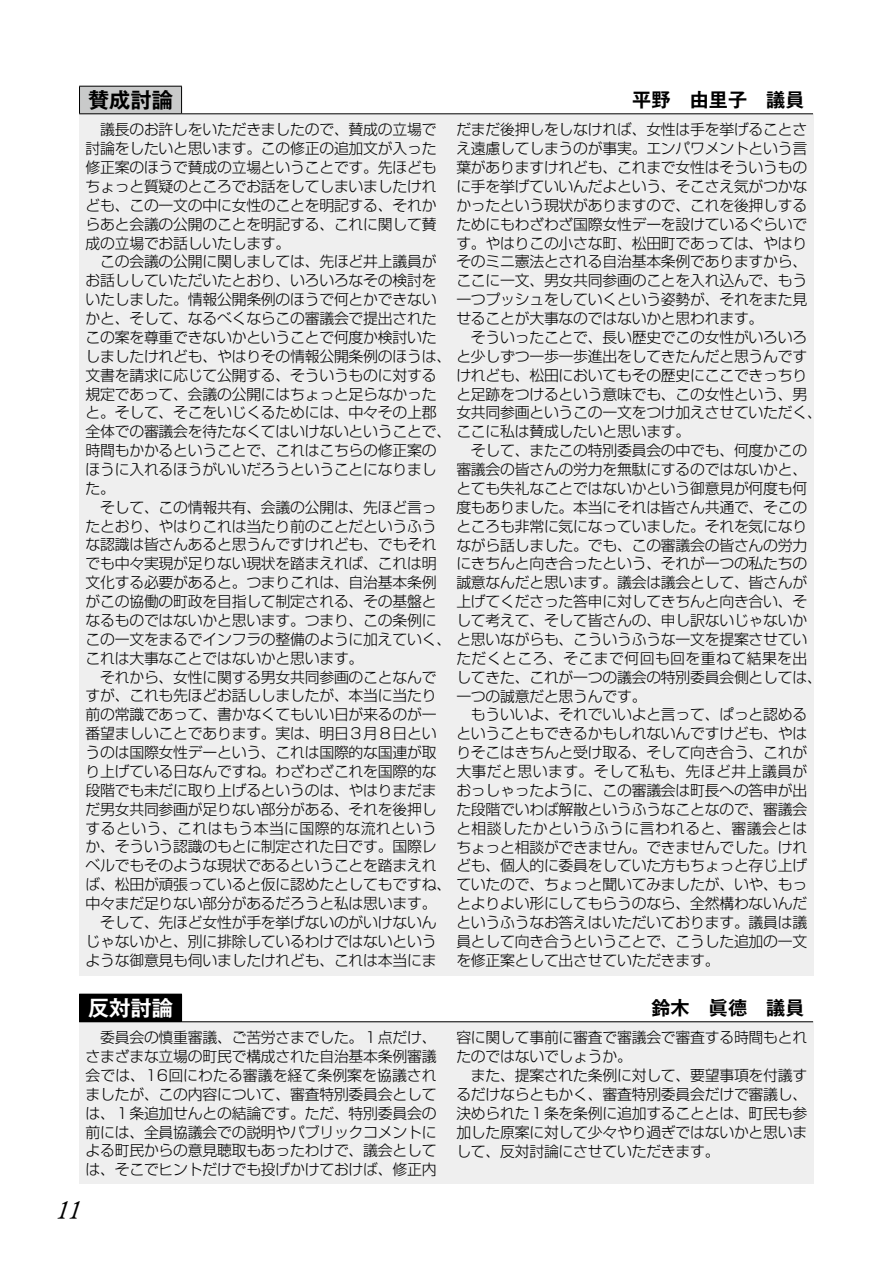
<style>
.page{position:relative;width:893px;height:1263px;background:#fff}
.page>*{position:absolute;margin:0;border:0;box-sizing:border-box;transform-origin:0 0}
.t1{font:italic 27.6px "DF Lei Ga So Std W5";color:#000;scale:.8 1}
.t2{font:700 21.3px "Gothic MB101 Pro De";color:#fff}
.t3{font:700 21.3px "Gothic MB101 Pro De";color:#000}
.t4{font:700 19.2px "Gothic MB101 Pro De";color:#000}
.t5{font:300 14.85px/18.9px "Shin Go Pro";letter-spacing:-.02em;color:#000}
</style>
<div class="page">
<div style="left:79px;top:1022px;width:735px;height:162px;background:#efefef"></div>
<div style="left:79px;top:114px;width:735px;height:862px;background:#efefef"></div>
<div style="left:80px;top:994px;width:102px;height:28px;background:#000"></div>
<hr style="left:182px;top:1021px;width:631px;height:1px;background:#000">
<svg style="left:79px;top:994px;width:1px;height:27px"></svg>
<hr style="left:79px;top:1021px;width:103px;height:1px;background:#000">
<div style="left:80px;top:86px;width:102px;height:28px;background:#c9caca"></div>
<hr style="left:182px;top:113px;width:631px;height:1px;background:#000">
<hr style="left:79px;top:86px;width:103px;height:1px;background:#000">
<svg style="left:79px;top:86px;width:1px;height:27px"></svg>
<svg style="left:181px;top:86px;width:1px;height:27px"></svg>
<hr style="left:79px;top:113px;width:103px;height:1px;background:#000">
<h2 class="t3" style="left:88px;top:82px;width:87px">賛成討論</h2>
<p class="t4" style="left:632px;top:84px;width:174px">平野　由里子　議員</p>
<p class="t5" style="left:86px;top:118px;width:723px">　議長のお許しをいただきましたので、賛成の立場で<br>討論をしたいと思います。この修正の追加文が入った<br>修正案のほうで賛成の立場ということです。先ほども<br>ちょっと質疑のところでお話をしてしまいましたけれ<br>ども、この一文の中に女性のことを明記する、それか<br>らあと会議の公開のことを明記する、これに関して賛<br>成の立場でお話しいたします。<br>　この会議の公開に関しましては、先ほど井上議員が<br>お話ししていただいたとおり、いろいろなその検討を<br>いたしました。情報公開条例のほうで何とかできない<br>かと、そして、なるべくならこの審議会で提出された<br>この案を尊重できないかということで何度か検討いた<br>しましたけれども、やはりその情報公開条例のほうは、と少しずつ一歩一歩進出をしてきたんだと思うんです文書を請求に応じて公開する、そういうものに対する<br>規定であって、会議の公開にはちょっと足らなかった<br>と。そして、そこをいじくるためには、中々その上郡<br>全体での審議会を待たなくてはいけないということで、ここに私は賛成したいと思います。<br>時間もかかるということで、これはこちらの修正案の<br>ほうに入れるほうがいいだろうということになりまし<br>た。<br>　そして、この情報共有、会議の公開は、先ほど言っ<br>たとおり、やはりこれは当たり前のことだというふう<br>な認識は皆さんあると思うんですけれども、でもそれ<br>でも中々実現が足りない現状を踏まえれば、これは明<br>文化する必要があると。つまりこれは、自治基本条例<br>がこの協働の町政を目指して制定される、その基盤と<br>なるものではないかと思います。つまり、この条例に<br>この一文をまるでインフラの整備のように加えていく、と思いながらも、こういうふうな一文を提案させていこれは大事なことではないかと思います。<br>　それから、女性に関する男女共同参画のことなんで<br>すが、これも先ほどお話ししましたが、本当に当たり<br>前の常識であって、書かなくてもいい日が来るのが一<br>番望ましいことであります。実は、明日３月８日とい<br>うのは国際女性デーという、これは国際的な国連が取<br>り上げている日なんですね。わざわざこれを国際的な<br>段階でも未だに取り上げるというのは、やはりまだま<br>だ男女共同参画が足りない部分がある、それを後押し<br>するという、これはもう本当に国際的な流れという<br>か、そういう認識のもとに制定された日です。国際レ<br>ベルでもそのような現状であるということを踏まえれ<br>ば、松田が頑張っていると仮に認めたとしてもですね、ていたので、ちょっと聞いてみましたが、いや、もっ中々まだ足りない部分があるだろうと私は思います。<br>　そして、先ほど女性が手を挙げないのがいけないん<br>じゃないかと、別に排除しているわけではないという<br>ような御意見も伺いましたけれども、これは本当にま</p>
<p class="t5" style="left:456px;top:118px;width:353px">だまだ後押しをしなければ、女性は手を挙げることさえ遠慮してしまうのが事実。エンパワメントという言葉がありますけれども、これまで女性はそういうものに手を挙げていいんだよという、そこさえ気がつかなかったという現状がありますので、これを後押しするためにもわざわざ国際女性デーを設けているぐらいです。やはりこの小さな町、松田町であっては、やはりそのミニ憲法とされる自治基本条例でありますから、ここに一文、男女共同参画のことを入れ込んで、もう一つプッシュをしていくという姿勢が、それをまた見せることが大事なのではないかと思われます。<br>　そういったことで、長い歴史でこの女性がいろいろ</p>
<p class="t5" style="left:456px;top:364px;width:367px">けれども、松田においてもその歴史にここできっちりと足跡をつけるという意味でも、この女性という、男女共同参画というこの一文をつけ加えさせていただく、</p>
<p class="t5" style="left:456px;top:439px;width:353px;text-align:justify">　そして、またこの特別委員会の中でも、何度かこの審議会の皆さんの労力を無駄にするのではないかと、とても失礼なことではないかという御意見が何度も何度もありました。本当にそれは皆さん共通で、そこのところも非常に気になっていました。それを気になりながら話しました。でも、この審議会の皆さんの労力にきちんと向き合ったという、それが一つの私たちの誠意なんだと思います。議会は議会として、皆さんが上げてくださった答申に対してきちんと向き合い、そして考えて、そして皆さんの、申し訳ないじゃないか</p>
<p class="t5" style="left:456px;top:647px;width:367px">ただくところ、そこまで何回も回を重ねて結果を出してきた、これが一つの議会の特別委員会側としては、一つの誠意だと思うんです。<br>　もういいよ、それでいいよと言って、ぱっと認めるということもできるかもしれないんですけども、やはりそこはきちんと受け取る、そして向き合う、これが大事だと思います。そして私も、先ほど井上議員がおっしゃったように、この審議会は町長への答申が出た段階でいわば解散というふうなことなので、審議会と相談したかというふうに言われると、審議会とはちょっと相談ができません。できませんでした。けれども、個人的に委員をしていた方もちょっと存じ上げ</p>
<p class="t5" style="left:456px;top:892px;width:353px;text-align:justify">とよりよい形にしてもらうのなら、全然構わないんだというふうなお答えはいただいております。議員は議員として向き合うということで、こうした追加の一文を修正案として出させていただきます。</p>
<h2 class="t2" style="left:88px;top:990px;width:87px">反対討論</h2>
<p class="t4" style="left:651px;top:992px;width:155px">鈴木　眞德　議員</p>
<p class="t5" style="left:86px;top:1026px;width:353px;text-align:justify">　委員会の慎重審議、ご苦労さまでした。１点だけ、さまざまな立場の町民で構成された自治基本条例審議会では、16回にわたる審議を経て条例案を協議されましたが、この内容について、審査特別委員会としては、１条追加せんとの結論です。ただ、特別委員会の前には、全員協議会での説明やパブリックコメントによる町民からの意見聴取もあったわけで、議会としては、そこでヒントだけでも投げかけておけば、修正内</p>
<p class="t5" style="left:456px;top:1026px;width:353px">容に関して事前に審査で審議会で審査する時間もとれたのではないでしょうか。<br>　また、提案された条例に対して、要望事項を付議するだけならともかく、審査特別委員会だけで審議し、決められた１条を条例に追加することとは、町民も参加した原案に対して少々やり過ぎではないかと思いまして、反対討論にさせていただきます。</p>
<h1 class="t1" style="left:55px;top:1194px;width:43px">11</h1>
</div>
